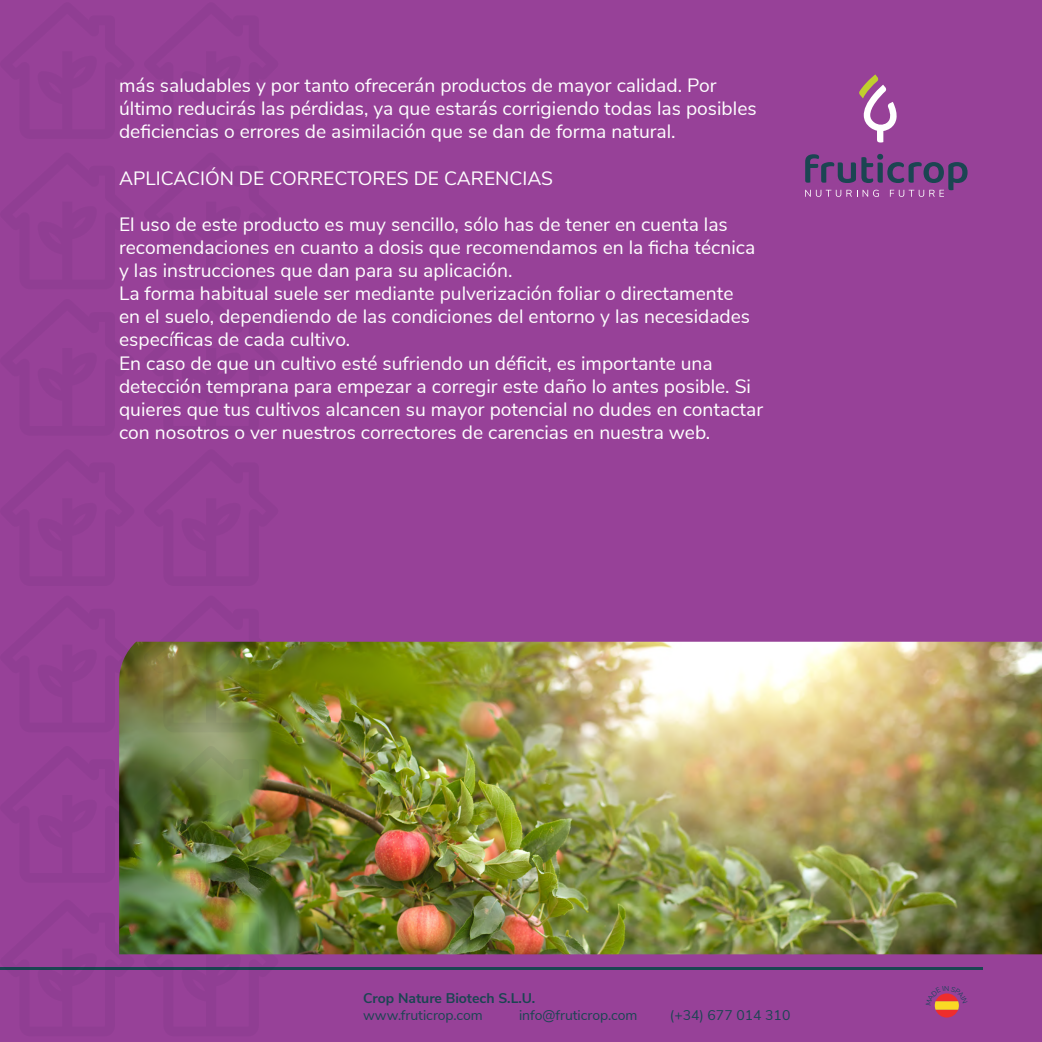
<style>
.page{position:relative;width:1042px;height:1042px;background:#974198}
.page>*{position:absolute;margin:0;border:0;box-sizing:border-box;transform-origin:0 0}
.TEXTO{font:19.25px/23.1px "Nunito Sans";color:#fff}
.DATOS{font:14px "Nunito Sans";color:#1b4552}
.DATOS-2{font:700 14px "Nunito Sans";color:#1b4552}
.t1{font:300 7px "Nunito Sans";color:#004350}
</style>
<div class="page">
<svg style="left:805px;top:154px;width:162px;height:43px"></svg>
<svg style="left:859px;top:74px;width:38px;height:68px"></svg>
<hr style="left:0;top:967px;width:982px;height:3px;background:#1b4552">
<img style="left:119px;top:642px;width:923px;height:312px">
<svg style="left:119px;top:642px;width:15px;height:90px"></svg>
<svg style="left:119px;top:745px;width:15px;height:138px;background:#405124"></svg>
<img style="left:143px;top:641px;width:135px;height:91px">
<img style="left:143px;top:745px;width:135px;height:138px">
<svg style="left:119px;top:899px;width:15px;height:56px"></svg>
<img style="left:143px;top:899px;width:135px;height:56px">
<svg style="left:934px;top:993px;width:25px;height:24px"></svg>
<p class="TEXTO" style="left:119px;top:73px;width:639px">más saludables y por tanto ofrecerán productos de mayor calidad. Por último reducirás las pérdidas, ya que estarás corrigiendo todas las posibles deficiencias o errores de asimilación que se dan de forma natural.</p>
<p class="TEXTO" style="left:119px;top:165px;width:436px">APLICACIÓN DE CORRECTORES DE CARENCIAS</p>
<p class="TEXTO" style="left:119px;top:211px;width:637px">El uso de este producto es muy sencillo, sólo has de tener en cuenta las recomendaciones en cuanto a dosis que recomendamos en la ficha técnica y las instrucciones que dan para su aplicación.</p>
<p class="TEXTO" style="left:119px;top:281px;width:632px">La forma habitual suele ser mediante pulverización foliar o directamente en el suelo, dependiendo de las condiciones del entorno y las necesidades específicas de cada cultivo.</p>
<p class="TEXTO" style="left:119px;top:350px;width:645px">En caso de que un cultivo esté sufriendo un déficit, es importante una detección temprana para empezar a corregir este daño lo antes posible. Si quieres que tus cultivos alcancen su mayor potencial no dudes en contactar con nosotros o ver nuestros correctores de carencias en nuestra web.</p>
<p class="DATOS-2" style="left:363px;top:988px;width:174px">Crop Nature Biotech S.L.U.</p>
<p class="DATOS" style="left:363px;top:1005px;width:121px">www.fruticrop.com</p>
<p class="DATOS" style="left:519px;top:1005px;width:120px">info@fruticrop.com</p>
<p class="DATOS" style="left:670px;top:1005px;width:122px">(+34) 677 014 310</p>
<p class="t1" style="left:944px;top:983px;width:7px">N</p>
</div>
